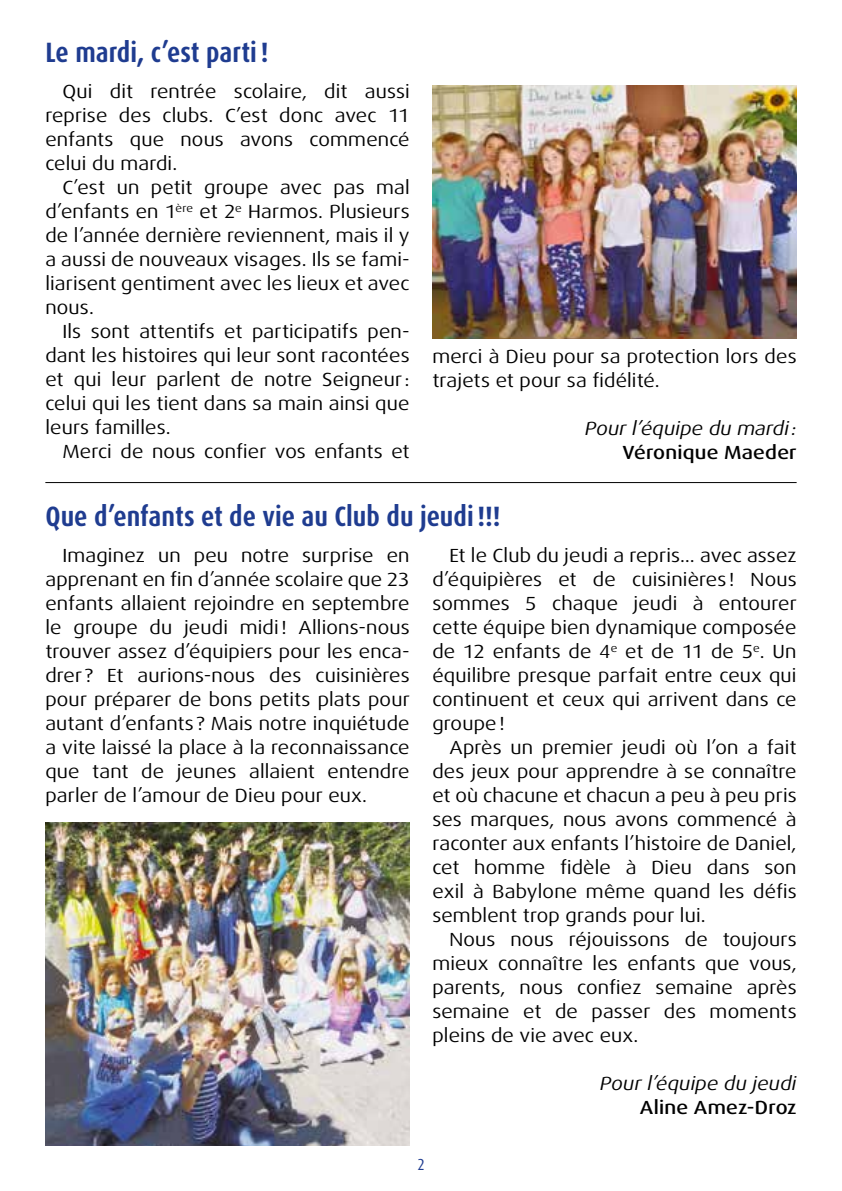
<style>
.page{position:relative;width:842px;height:1191px;background:#fff}
.page>*{position:absolute;margin:0;border:0;box-sizing:border-box;transform-origin:0 0}
.t1{font:700 condensed 28px "Dax OT";color:#1f3c90}
.t2{font:expanded 19px/24px "Dax OT";letter-spacing:.01em;color:#000;text-align:justify}
.t3{font:italic expanded 19px "Dax OT";letter-spacing:.015em;color:#000}
.t4{font:500 expanded 19px "Dax OT";letter-spacing:.01em;color:#000}
.t5{font:condensed 16px "Dax OT";color:#1f3c90}
</style>
<div class="page">
<hr style="left:45px;top:482px;width:752px;height:1px;background:#000">
<img style="left:432px;top:86px;width:365px;height:252px">
<img style="left:46px;top:823px;width:364px;height:322px">
<h1 class="t1" style="left:45px;top:34px;width:225px">Le mardi, c’est parti!</h1>
<p class="t2" style="left:45px;top:80px;width:366px;text-indent:17px">Qui dit rentrée scolaire, dit aussi reprise des clubs. C’est donc avec 11 enfants que nous avons commencé celui du mardi.</p>
<p class="t2" style="left:45px;top:176px;width:366px;text-indent:17px">C’est un petit groupe avec pas mal d’enfants en 1<sup>ère</sup> et 2<sup>e</sup> Harmos. Plusieurs de l’année dernière reviennent, mais il y a aussi de nouveaux visages. Ils se fami&shy;liarisent gentiment avec les lieux et avec nous.</p>
<p class="t2" style="left:45px;top:320px;width:366px;text-indent:17px">Ils sont attentifs et participatifs pen&shy;dant les histoires qui leur sont racontées et qui leur parlent de notre Seigneur: celui qui les tient dans sa main ainsi que leurs familles.</p>
<p class="t2" style="left:62px;top:440px;width:349px">Merci de nous confier vos enfants et</p>
<p class="t2" style="left:432px;top:344px;width:366px">merci à Dieu pour sa protection lors des trajets et pour sa fidélité.</p>
<p class="t3" style="left:585px;top:416px;width:213px">Pour l’équipe du mardi:</p>
<p class="t4" style="left:622px;top:440px;width:176px">Véronique Maeder</p>
<h1 class="t1" style="left:45px;top:498px;width:456px">Que d’enfants et de vie au Club du jeudi!!!</h1>
<p class="t2" style="left:45px;top:544px;width:366px;text-indent:17px">Imaginez un peu notre surprise en apprenant en fin d’année scolaire que 23 enfants allaient rejoindre en septembre le groupe du jeudi midi! Allions-nous trouver assez d’équipiers pour les enca&shy;drer ? Et aurions-nous des cuisinières pour préparer de bons petits plats pour autant d’enfants ? Mais notre inquiétude a vite laissé la place à la reconnaissance que tant de jeunes allaient entendre parler de l’amour de Dieu pour eux.</p>
<p class="t2" style="left:432px;top:544px;width:366px;text-indent:17px">Et le Club du jeudi a repris… avec assez d’équipières et de cuisinières ! Nous sommes 5 chaque jeudi à entourer cette équipe bien dynamique composée de 12 enfants de 4<sup>e</sup> et de 11 de 5<sup>e</sup>. Un équilibre presque parfait entre ceux qui continuent et ceux qui arrivent dans ce groupe!</p>
<p class="t2" style="left:432px;top:736px;width:366px;text-indent:17px">Après un premier jeudi où l’on a fait des jeux pour apprendre à se connaître et où chacune et chacun a peu à peu pris ses marques, nous avons commencé à raconter aux enfants l’histoire de Daniel, cet homme fidèle à Dieu dans son exil à Babylone même quand les défis semblent trop grands pour lui.</p>
<p class="t2" style="left:432px;top:928px;width:366px;text-indent:17px">Nous nous réjouissons de toujours mieux connaître les enfants que vous, parents, nous confiez semaine après semaine et de passer des moments pleins de vie avec eux.</p>
<p class="t3" style="left:600px;top:1071px;width:198px">Pour l’équipe du jeudi</p>
<p class="t4" style="left:640px;top:1095px;width:158px">Aline Amez-Droz</p>
<p class="t5" style="left:417px;top:1154px;width:9px">2</p>
</div>
